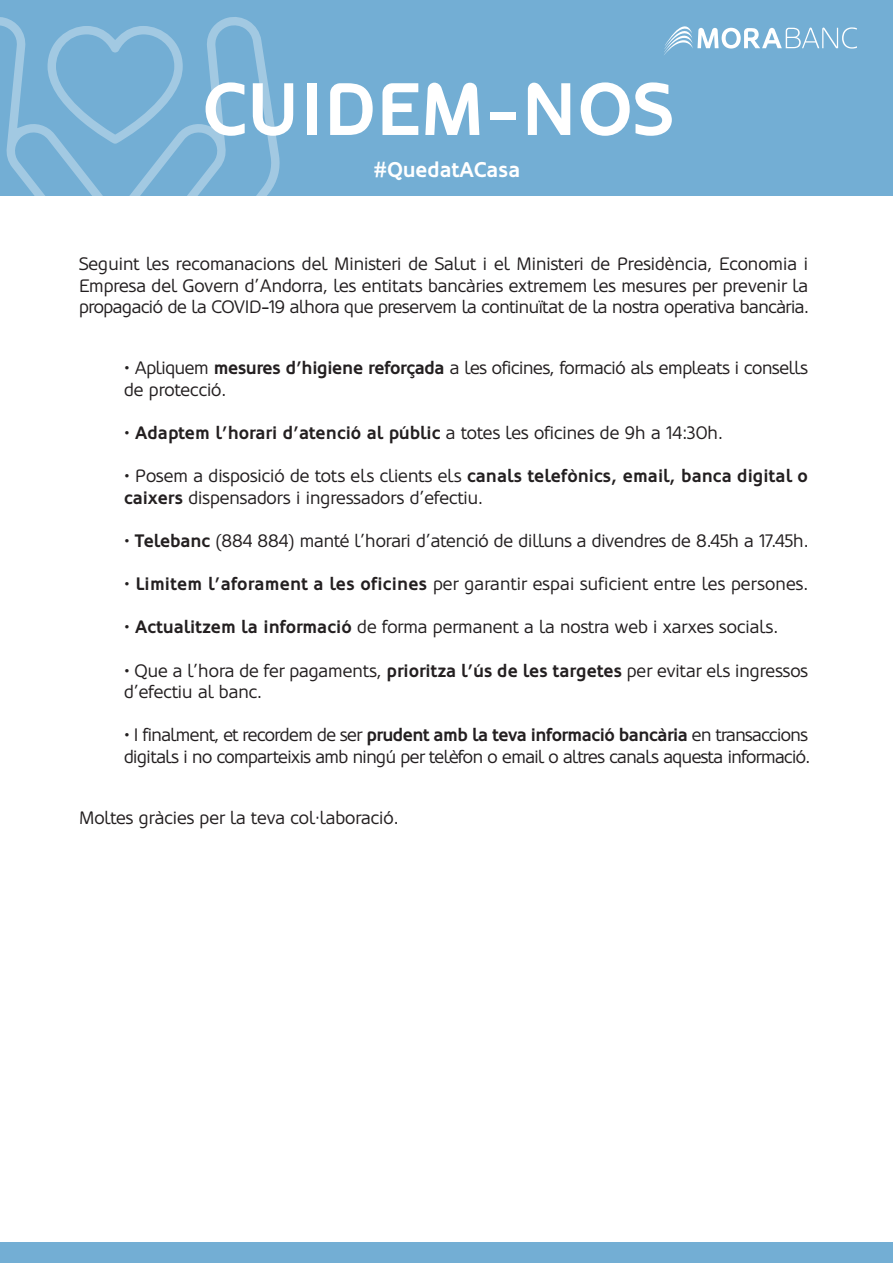
<style>
.page{position:relative;width:893px;height:1263px;background:#fff}
.page>*{position:absolute;margin:0;border:0;box-sizing:border-box;transform-origin:0 0}
.t1{font:700 73.95px "Oblik";color:#fff}
.t2{font:700 21.3px "Oblik";color:#fff}
.t3{font:18px/21.6px "Oblik";letter-spacing:-.005em;color:#231f20}
.t4{font:18px/21.6px "Oblik";letter-spacing:-.03em;color:#231f20}
.t5{font:700 18px "Oblik";color:#231f20}
.s1{font-weight:700}
.s2{font-weight:400}
</style>
<div class="page">
<div style="left:0;top:0;width:893px;height:195px;background:#73aed4"></div>
<div style="left:0;top:1242px;width:893px;height:21px;background:#73aed4"></div>
<svg style="left:664px;top:26px;width:193px;height:29px"></svg>
<svg style="left:0;top:17px;width:280px;height:179px"></svg>
<h1 class="t1" style="left:202px;top:68px;width:473px">CUIDEM-NOS</h1>
<p class="t2" style="left:374px;top:157px;width:148px">#QuedatACasa</p>
<p class="t3" style="left:79px;top:253px;width:732px;text-align:justify">Seguint les recomanacions del Ministeri de Salut i el Ministeri de Presidència, Economia i Empresa del Govern d’Andorra, les entitats bancàries extremem les mesures per prevenir la propagació de la COVID-19 alhora que preservem la continuïtat de la nostra operativa bancària.</p>
<p class="t3" style="left:124px;top:357px;width:686px">• Apliquem <span class="s1">mesures d’higiene reforçada</span> a les oficines, formació als empleats i consells de protecció.</p>
<p class="t5" style="left:124px;top:423px;width:601px"><span class="s2">•</span> Adaptem l’horari d’atenció al públic <span class="s2">a totes les oficines de 9h a 14:30h.</span></p>
<p class="t3" style="left:124px;top:465px;width:685px">• Posem a disposició de tots els clients els <span class="s1">canals telefònics, email, banca digital o caixers</span> dispensadors i ingressadors d’efectiu.</p>
<p class="t3" style="left:124px;top:530px;width:686px">• <span class="s1">Telebanc</span> (884 884) manté l’horari d’atenció de dilluns a divendres de 8.45h a 17.45h.</p>
<p class="t3" style="left:124px;top:573px;width:686px">• <span class="s1">Limitem l’aforament a les oficines</span> per garantir espai suficient entre les persones.</p>
<p class="t3" style="left:124px;top:617px;width:656px">• <span class="s1">Actualitzem la informació</span> de forma permanent a la nostra web i xarxes socials.</p>
<p class="t3" style="left:124px;top:660px;width:686px">• Que a l’hora de fer pagaments, <span class="s1">prioritza l’ús de les targetes</span> per evitar els ingressos d’efectiu al banc.</p>
<p class="t4" style="left:124px;top:725px;width:688px">• I finalment, et recordem de ser <span class="s1">prudent amb la teva informació bancària</span> en transaccions digitals i no comparteixis amb ningú per telèfon o email o altres canals aquesta informació.</p>
<p class="t3" style="left:79px;top:807px;width:321px">Moltes gràcies per la teva col·laboració.</p>
</div>
